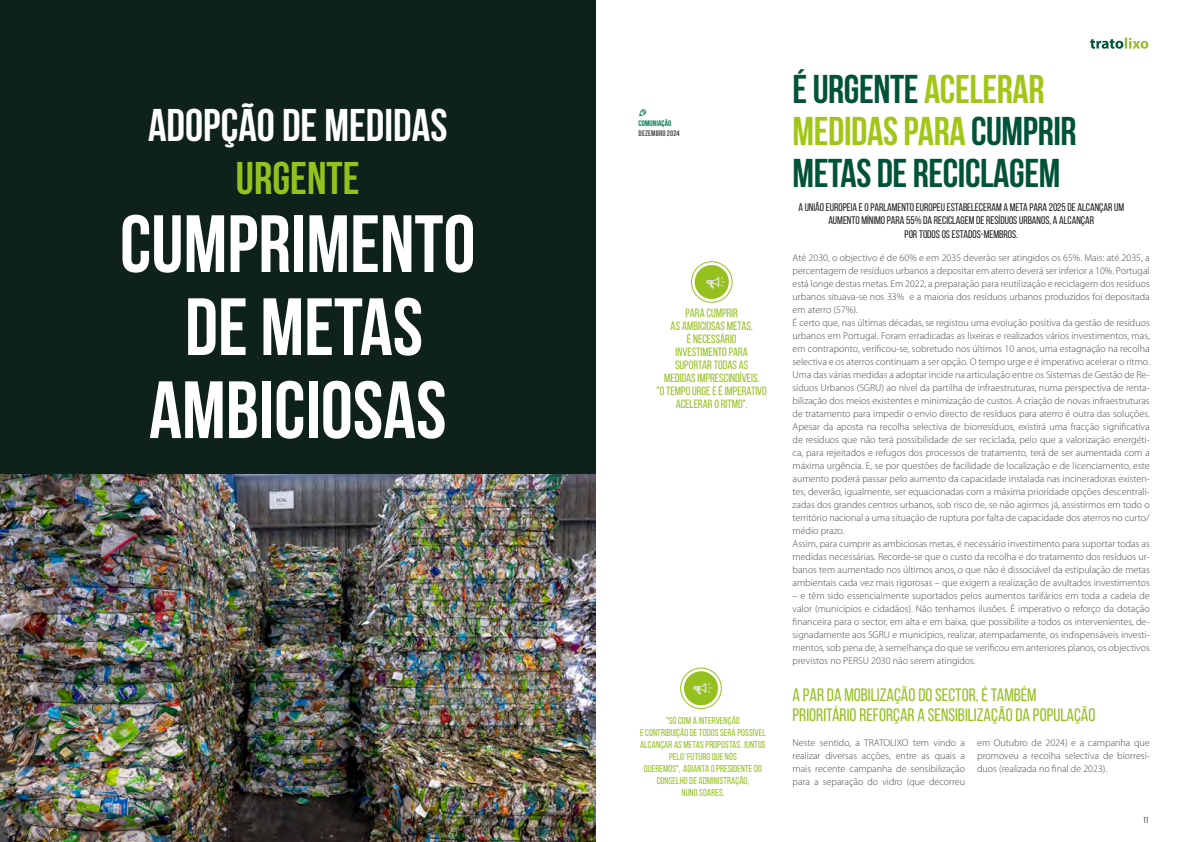
<style>
.page{position:relative;width:1191px;height:842px;background:#fff}
.page>*{position:absolute;margin:0;border:0;box-sizing:border-box;transform-origin:0 0}
.t1{font:700 81px/83px "Bebas Neue";color:#fff;text-align:center}
.t2{font:700 45.6px "Bebas Neue";color:#fff}
.t3{font:700 45.6px "Bebas Neue";color:#95c11f}
.t4{font:700 40px/42px "Bebas Neue";letter-spacing:-.01em;color:#005239}
.t5{font:20px "Modern Pictograms";color:#e3e3e3}
.t6{font:18px/20px "Bebas Neue";color:#95c11f}
.t7{font:13px "Modern Pictograms";color:#007653}
.t8{font:12px/13px "Bebas Neue";color:#95c11f;text-align:center}
.t9{font:11px/13.2px "Bebas Neue";color:#1d1d1b;text-align:center}
.t10{font:300 10px/13px "Myriad Pro";color:#4a4a49;text-align:justify}
.t11{font:10px/12px "Bebas Neue";letter-spacing:.005em;color:#95c11f;text-align:center}
.t12{font:9px "Bebas Neue";color:#4a4a49}
.t13{font:700 8px "Bebas Neue";letter-spacing:.015em;color:#4a4a49}
.t14{font:700 8px "Bebas Neue";letter-spacing:.015em;color:#007653}
.s1{color:#a2c617}
</style>
<div class="page">
<svg style="left:1090px;top:38px;width:58px;height:11px"></svg>
<div style="left:0;top:0;width:595px;height:474px;background:#0e221b"></div>
<img style="left:0;top:475px;width:595px;height:367px">
<div style="left:694px;top:265px;width:35px;height:34px;background:#95c11f;border-radius:50%"></div>
<div style="left:691px;top:261px;width:41px;height:42px;border:1px solid #95c11f;border-radius:50%"></div>
<div style="left:684px;top:671px;width:34px;height:34px;background:#95c11f;border-radius:50%"></div>
<div style="left:680px;top:667px;width:42px;height:42px;border:1px solid #95c11f;border-radius:50%"></div>
<h2 class="t2" style="left:148px;top:100px;width:301px">ADOPÇÃO DE MEDIDAS</h2>
<h2 class="t3" style="left:236px;top:153px;width:125px">URGENTE</h2>
<h1 class="t1" style="left:120px;top:201px;width:357px">CUMPRIMENTO<br>DE METAS<br>AMBICIOSAS</h1>
<h3 class="t7" style="left:638px;top:106px;width:10px">e</h3>
<p class="t14" style="left:638px;top:119px;width:34px">COMUNIAÇÃO</p>
<p class="t13" style="left:638px;top:129px;width:43px">DEZEMBRO 2024</p>
<h3 class="t5" style="left:705px;top:272px;width:23px">Y</h3>
<p class="t8" style="left:656px;top:306px;width:112px">PARA CUMPRIR<br>AS AMBICIOSAS METAS,<br>É NECESSÁRIO<br>INVESTIMENTO PARA<br>SUPORTAR TODAS AS<br>MEDIDAS IMPRESCINDÍVEIS.<br>"O TEMPO URGE E É IMPERATIVO<br>ACELERAR O RITMO".</p>
<h3 class="t5" style="left:692px;top:678px;width:23px">Y</h3>
<p class="t11" style="left:640px;top:715px;width:127px">"SÓ COM A INTERVENÇÃO<br>E CONTRIBUIÇÃO DE TODOS SERÁ POSSÍVEL<br>ALCANÇAR AS METAS PROPOSTAS. JUNTOS<br>PELO ‘FUTURO QUE NÓS<br>QUEREMOS", ADIANTA O PRESIDENTE DO<br>CONSELHO DE ADMINISTRAÇÃO,<br>NUNO SOARES.</p>
<h3 class="t4" style="left:792px;top:68px;width:286px">É URGENTE <span class="s1">ACELERAR<br>MEDIDAS PARA</span> CUMPRIR<br>METAS DE RECICLAGEM</h3>
<p class="t9" style="left:798px;top:201px;width:327px">A UNIÃO EUROPEIA E O PARLAMENTO EUROPEU ESTABELECERAM A META PARA 2025 DE ALCANÇAR UM<br>AUMENTO MÍNIMO PARA 55% DA RECICLAGEM DE RESÍDUOS URBANOS, A ALCANÇAR<br>POR TODOS OS ESTADOS-MEMBROS.</p>
<p class="t10" style="left:792px;top:251px;width:359px;text-align:left">Até 2030, o objectivo é de 60% e em 2035 deverão ser atingidos os 65%. Mais: até 2035, a percentagem de resíduos urbanos a depositar em aterro deverá ser inferior a 10%. Portugal está longe destas metas. Em 2022, a preparação para reutilização e reciclagem dos resíduos urbanos situava-se nos 33% e a maioria dos resíduos urbanos produzidos foi depositada em aterro (57%).<br>É certo que, nas últimas décadas, se registou uma evolução positiva da gestão de resíduos urbanos em Portugal. Foram erradicadas as lixeiras e realizados vários investimentos, mas, em contraponto, verificou-se, sobretudo nos últimos 10 anos, uma estagnação na recolha selectiva e os aterros continuam a ser opção. O tempo urge e é imperativo acelerar o ritmo.<br>Uma das várias medidas a adoptar incide na articulação entre os Sistemas de Gestão de Re&shy;síduos Urbanos (SGRU) ao nível da partilha de infraestruturas, numa perspectiva de renta&shy;bilização dos meios existentes e minimização de custos. A criação de novas infraestruturas de tratamento para impedir o envio directo de resíduos para aterro é outra das soluções.<br>Apesar da aposta na recolha selectiva de biorresíduos, existirá uma fracção significativa de resíduos que não terá possibilidade de ser reciclada, pelo que a valorização energéti&shy;ca, para rejeitados e refugos dos processos de tratamento, terá de ser aumentada com a máxima urgência. E, se por questões de facilidade de localização e de licenciamento, este aumento poderá passar pelo aumento da capacidade instalada nas incineradoras existen&shy;tes, deverão, igualmente, ser equacionadas com a máxima prioridade opções descentrali&shy;zadas dos grandes centros urbanos, sob risco de, se não agirmos já, assistirmos em todo o território nacional a uma situação de ruptura por falta de capacidade dos aterros no curto/ médio prazo.<br>Assim, para cumprir as ambiciosas metas, é necessário investimento para suportar todas as medidas necessárias. Recorde-se que o custo da recolha e do tratamento dos resíduos ur&shy;banos tem aumentado nos últimos anos, o que não é dissociável da estipulação de metas ambientais cada vez mais rigorosas – que exigem a realização de avultados investimentos</p>
<p class="t10" style="left:792px;top:589px;width:359px">– e têm sido essencialmente suportados pelos aumentos tarifários em toda a cadeia de valor (municípios e cidadãos). Não tenhamos ilusões. É imperativo o reforço da dotação financeira para o sector, em alta e em baixa, que possibilite a todos os intervenientes, de&shy;signadamente aos SGRU e municípios, realizar, atempadamente, os indispensáveis investi&shy;mentos, sob pena de, à semelhança do que se verificou em anteriores planos, os objectivos previstos no PERSU 2030 não serem atingidos.</p>
<h3 class="t6" style="left:792px;top:684px;width:304px">A PAR DA MOBILIZAÇÃO DO SECTOR, É TAMBÉM<br>PRIORITÁRIO REFORÇAR A SENSIBILIZAÇÃO DA POPULAÇÃO</h3>
<p class="t10" style="left:792px;top:736px;width:174px">Neste sentido, a TRATOLIXO tem vindo a realizar diversas acções, entre as quais a mais recente campanha de sensibilização para a separação do vidro (que decorreu</p>
<p class="t10" style="left:977px;top:736px;width:174px">em Outubro de 2024) e a campanha que promoveu a recolha selectiva de biorresí&shy;duos (realizada no final de 2023).</p>
<p class="t12" style="left:1142px;top:815px;width:7px">11</p>
</div>
